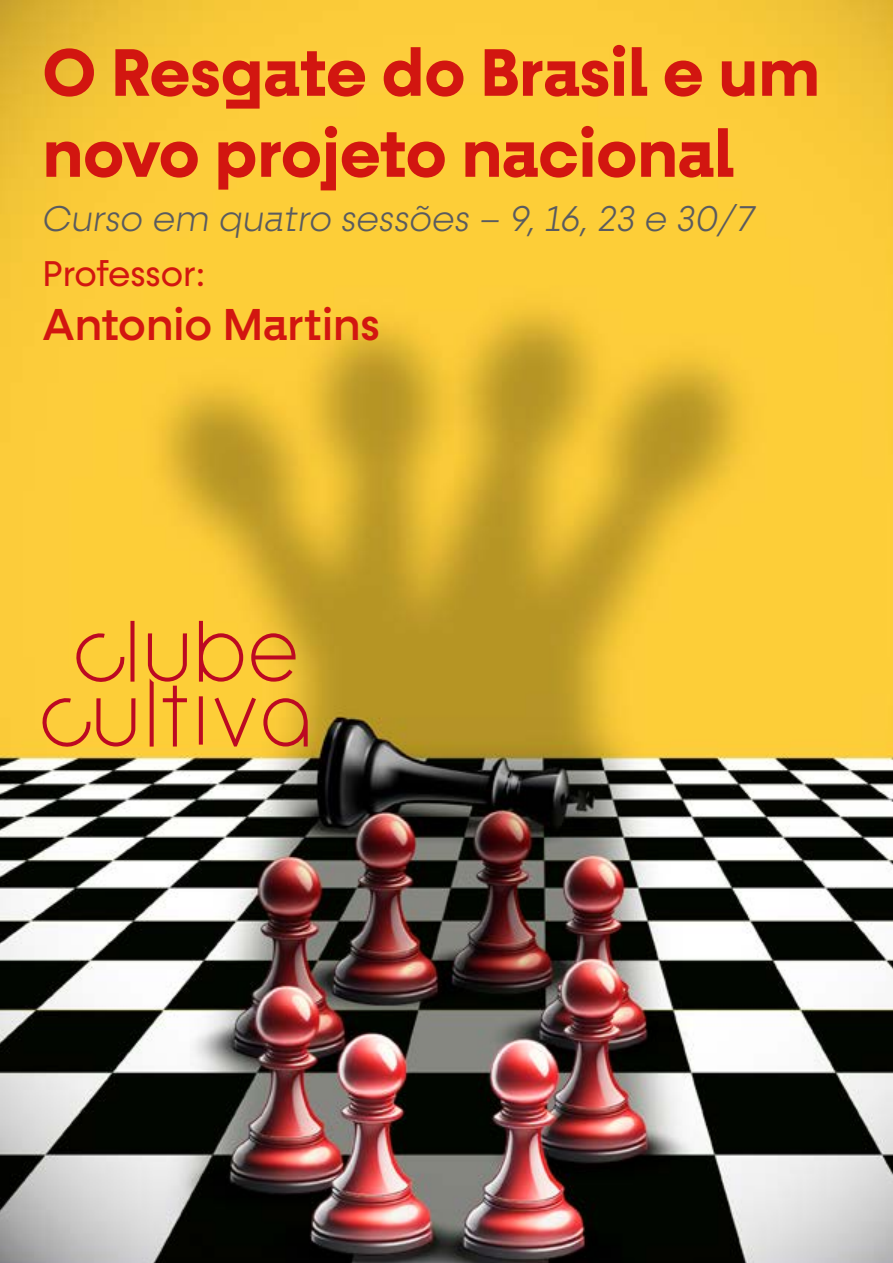
<style>
.page{position:relative;width:893px;height:1263px;background:#fff}
.page>*{position:absolute;margin:0;border:0;box-sizing:border-box;transform-origin:0 0}
.t1{font:700 67.5px/81px "Fractul";color:#d21610}
.t2{font:500 45px "Fractul";color:#d21610}
.t3{font:italic 300 36px "Fractul";color:#5a5b5f}
.t4{font:36px "Fractul";color:#d21610}
</style>
<div class="page">
<img style="left:0;top:0;width:893px;height:1263px">
<svg style="left:40px;top:697px;width:96px;height:52px;background:#f1a935"></svg>
<svg style="left:215px;top:698px;width:41px;height:48px;background:#efa633"></svg>
<svg style="left:263px;top:698px;width:45px;height:48px;background:#e29030"></svg>
<svg style="left:199px;top:696px;width:4px;height:49px"></svg>
<svg style="left:148px;top:633px;width:39px;height:113px;background:#ed9f32"></svg>
<svg style="left:251px;top:633px;width:45px;height:49px;background:#e48f30"></svg>
<svg style="left:74px;top:621px;width:61px;height:64px;background:#f1ab34"></svg>
<svg style="left:199px;top:621px;width:44px;height:61px;background:#ec9a32"></svg>
<p class="t1" style="left:43px;top:32px;width:779px">O Resgate do Brasil e um novo projeto nacional</p>
<p class="t3" style="left:43px;top:199px;width:714px">Curso em quatro sessões – 9, 16, 23 e 30/7</p>
<p class="t4" style="left:43px;top:253px;width:164px">Professor:</p>
<p class="t2" style="left:43px;top:298px;width:339px">Antonio Martins</p>
</div>
